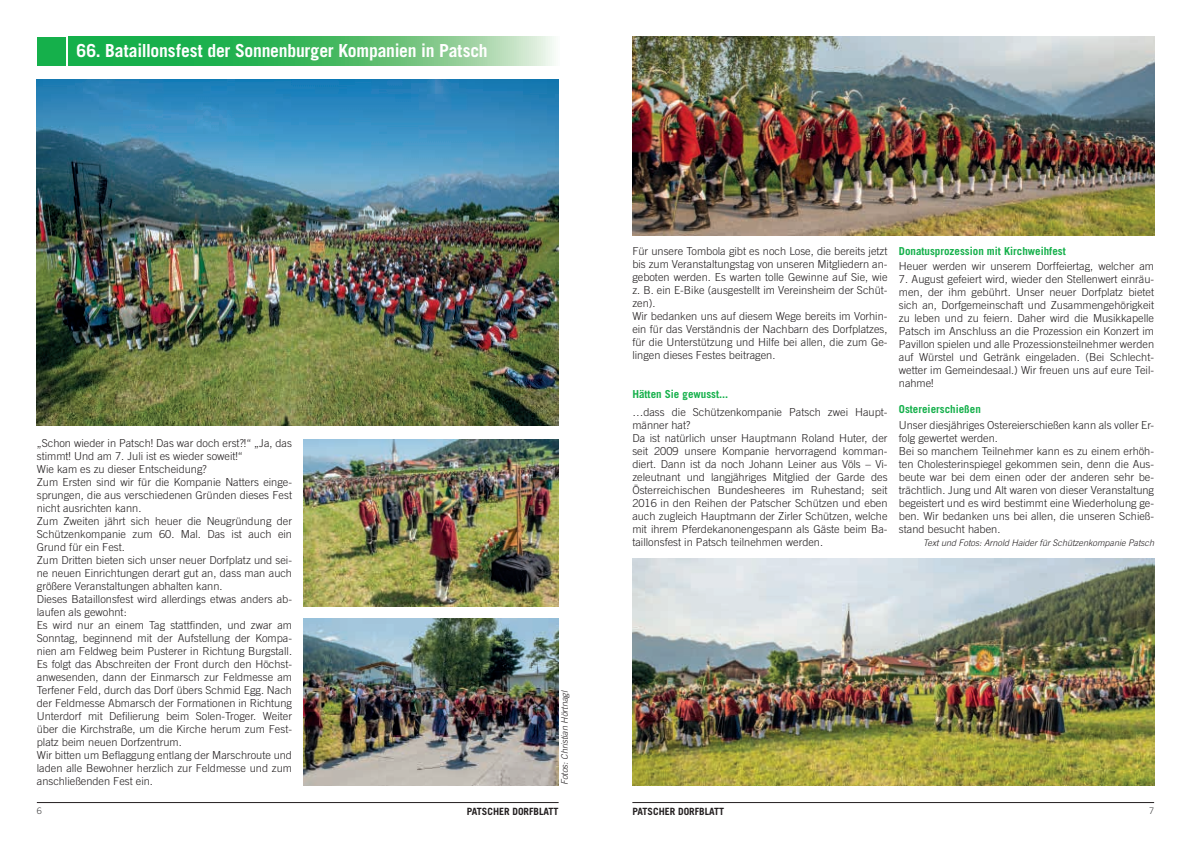
<style>
.page{position:relative;width:1191px;height:842px;background:#fff}
.page>*{position:absolute;margin:0;border:0;box-sizing:border-box;transform-origin:0 0}
.t1{font:700 18px "Trade Gothic LT Std";letter-spacing:-.015em;color:#fff}
.t2{font:300 11px/13px "Trade Gothic LT Std";color:#231f20}
.t3{font:700 11px "Trade Gothic LT Std";color:#15b04b}
.t4{font:700 10px "Trade Gothic LT Std";color:#231f20}
.t5{font:italic 300 9px "Trade Gothic LT Std";color:#231f20}
.t6{font:300 9px "Trade Gothic LT Std";color:#3e3e3f}
</style>
<div class="page">
<hr style="left:37px;top:802px;width:521px;height:1px;background:#231f20">
<hr style="left:632px;top:802px;width:522px;height:1px;background:#231f20">
<div style="left:37px;top:37px;width:28px;height:28px;background:#15b04b"></div>
<svg style="left:68px;top:37px;width:486px;height:28px;background:#53be70"></svg>
<img style="left:37px;top:79px;width:521px;height:346px">
<img style="left:632px;top:558px;width:522px;height:227px">
<img style="left:303px;top:439px;width:255px;height:168px">
<img style="left:303px;top:618px;width:255px;height:167px">
<img style="left:632px;top:37px;width:522px;height:198px">
<h1 class="t1" style="left:77px;top:39px;width:413px">66. Bataillonsfest der Sonnenburger Kompanien in Patsch</h1>
<p class="t2" style="left:37px;top:437px;width:257px">„Schon wieder in Patsch! Das war doch erst?!“ „Ja, das stimmt! Und am 7. Juli ist es wieder soweit!“<br>Wie kam es zu dieser Entscheidung?<br>Zum Ersten sind wir für die Kompanie Natters einge&shy;sprungen, die aus verschiedenen Gründen dieses Fest nicht ausrichten kann.<br>Zum Zweiten jährt sich heuer die Neugründung der Schützenkompanie zum 60. Mal. Das ist auch ein Grund für ein Fest.<br>Zum Dritten bieten sich unser neuer Dorfplatz und sei&shy;ne neuen Einrichtungen derart gut an, dass man auch größere Veranstaltungen abhalten kann.<br>Dieses Bataillonsfest wird allerdings etwas anders ab&shy;laufen als gewohnt:<br>Es wird nur an einem Tag stattfinden, und zwar am Sonntag, beginnend mit der Aufstellung der Kompa&shy;nien am Feldweg beim Pusterer in Richtung Burgstall.<br>Es folgt das Abschreiten der Front durch den Höchst&shy;anwesenden, dann der Einmarsch zur Feldmesse am Terfener Feld, durch das Dorf übers Schmid Egg. Nach der Feldmesse Abmarsch der Formationen in Richtung Unterdorf mit Defilierung beim Solen-Troger. Weiter über die Kirchstraße, um die Kirche herum zum Fest&shy;platz beim neuen Dorfzentrum.<br>Wir bitten um Beflaggung entlang der Marschroute und laden alle Bewohner herzlich zur Feldmesse und zum anschließenden Fest ein.</p>
<p class="t5" style="left:559px;top:785px;width:96px;rotate:-90deg">Fotos: Christian Hörtnagl</p>
<p class="t2" style="left:632px;top:244px;width:257px">Für unsere Tombola gibt es noch Lose, die bereits jetzt bis zum Veranstaltungstag von unseren Mitgliedern an&shy;geboten werden. Es warten tolle Gewinne auf Sie, wie z. B. ein E-Bike (ausgestellt im Vereinsheim der Schüt&shy;zen).<br>Wir bedanken uns auf diesem Wege bereits im Vorhin&shy;ein für das Verständnis der Nachbarn des Dorfplatzes, für die Unterstützung und Hilfe bei allen, die zum Ge&shy;lingen dieses Festes beitragen.</p>
<p class="t3" style="left:632px;top:387px;width:97px">Hätten Sie gewusst...</p>
<p class="t2" style="left:632px;top:406px;width:257px">…dass die Schützenkompanie Patsch zwei Haupt&shy;männer hat?<br>Da ist natürlich unser Hauptmann Roland Huter, der seit 2009 unsere Kompanie hervorragend komman&shy;diert. Dann ist da noch Johann Leiner aus Völs – Vi&shy;zeleutnant und langjähriges Mitglied der Garde des Österreichischen Bundesheeres im Ruhestand; seit 2016 in den Reihen der Patscher Schützen und eben auch zugleich Hauptmann der Zirler Schützen, welche mit ihrem Pferdekanonengespann als Gäste beim Ba&shy;taillonsfest in Patsch teilnehmen werden.</p>
<p class="t3" style="left:899px;top:244px;width:168px">Donatusprozession mit Kirchweihfest</p>
<p class="t2" style="left:899px;top:260px;width:257px">Heuer werden wir unserem Dorffeiertag, welcher am</p>
<p class="t2" style="left:899px;top:273px;width:257px;text-align:justify">7. August gefeiert wird, wieder den Stellenwert einräu&shy;men, der ihm gebührt. Unser neuer Dorfplatz bietet sich an, Dorfgemeinschaft und Zusammengehörigkeit zu leben und zu feiern. Daher wird die Musikkapelle Patsch im Anschluss an die Prozession ein Konzert im Pavillon spielen und alle Prozessionsteilnehmer werden auf Würstel und Getränk eingeladen. (Bei Schlecht&shy;wetter im Gemeindesaal.) Wir freuen uns auf eure Teil&shy;nahme!</p>
<p class="t3" style="left:899px;top:403px;width:83px">Ostereierschießen</p>
<p class="t2" style="left:899px;top:419px;width:257px">Unser diesjähriges Ostereierschießen kann als voller Er&shy;folg gewertet werden.<br>Bei so manchem Teilnehmer kann es zu einem erhöh&shy;ten Cholesterinspiegel gekommen sein, denn die Aus&shy;beute war bei dem einen oder der anderen sehr be&shy;trächtlich. Jung und Alt waren von dieser Veranstaltung begeistert und es wird bestimmt eine Wiederholung ge&shy;ben. Wir bedanken uns bei allen, die unseren Schieß&shy;stand besucht haben.</p>
<p class="t5" style="left:923px;top:538px;width:232px">Text und Fotos: Arnold Haider für Schützenkompanie Patsch</p>
<p class="t6" style="left:37px;top:805px;width:7px">6</p>
<p class="t4" style="left:467px;top:806px;width:93px">PATSCHER DORFBLATT</p>
<p class="t4" style="left:632px;top:806px;width:93px">PATSCHER DORFBLATT</p>
<p class="t6" style="left:1149px;top:805px;width:7px">7</p>
</div>
